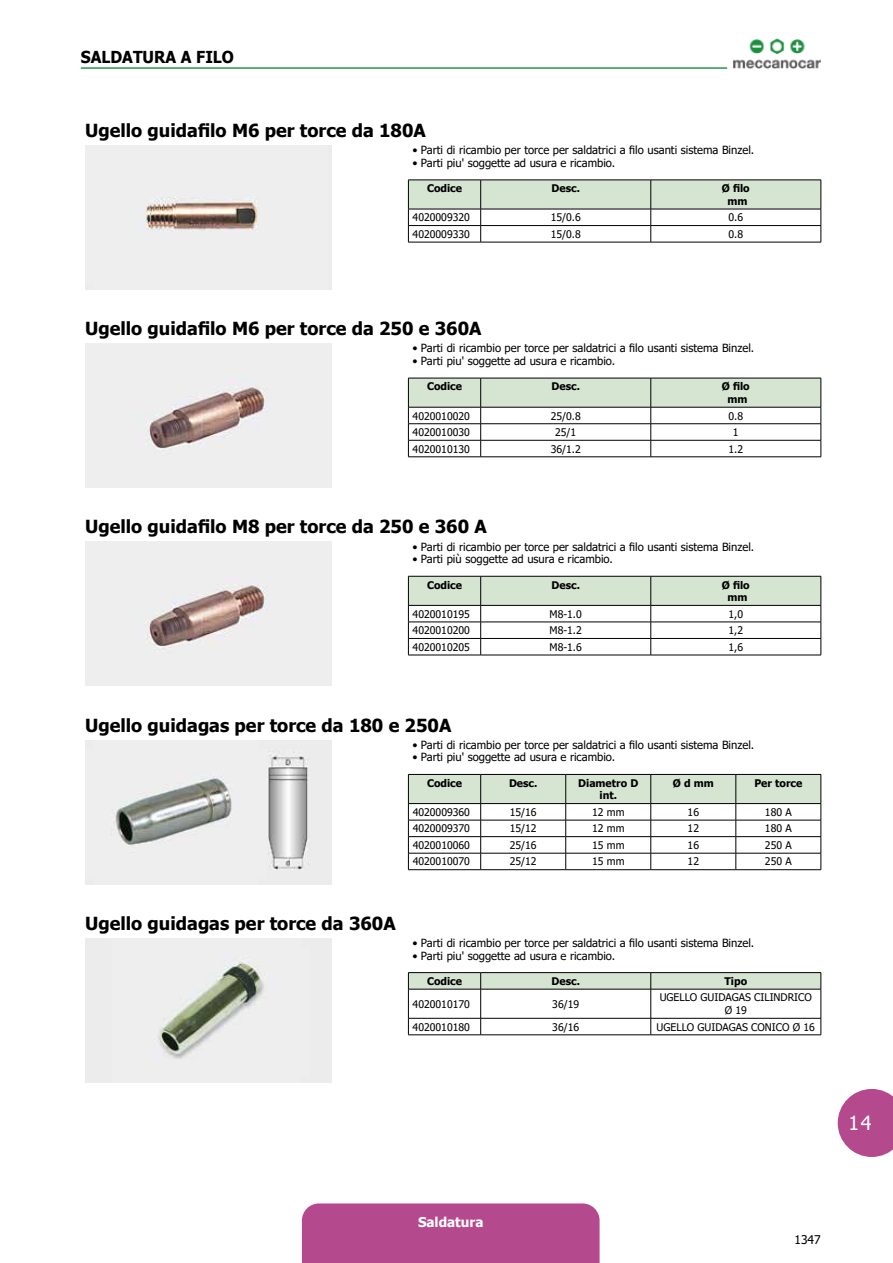
<style>
.page{position:relative;width:893px;height:1263px;background:#fff}
.page>*{position:absolute;margin:0;border:0;box-sizing:border-box;transform-origin:0 0}
.t1{font:19.5px "Tahoma";color:#fff}
.t2{font:700 18px "Tahoma";color:#000}
.t3{font:700 16.5px "Tahoma";color:#000;scale:.95 1}
.t4{font:700 13.5px "Tahoma";color:#fff}
.t5{font:12px "Tahoma";color:#000}
.t6{font:11.25px "Tahoma";color:#000}
.t7{font:10.5px/12.6px "Tahoma";color:#000;text-align:center}
.t8{font:700 10.5px/12.6px "Tahoma";color:#000;text-align:center}
</style>
<div class="page">
<div style="left:302px;top:1203px;width:298px;height:60px;background:#b5498e"></div>
<svg style="left:838px;top:1089px;width:55px;height:68px;background:#c0659f"></svg>
<img style="left:733px;top:38px;width:88px;height:31px">
<hr style="left:81px;top:67px;width:646px;height:2px;background:#28974e">
<img style="left:85px;top:146px;width:246px;height:144px">
<svg style="left:408px;top:180px;width:414px;height:62px"></svg>
<hr style="left:408px;top:242px;width:73px;height:1px;background:#000">
<hr style="left:481px;top:242px;width:170px;height:1px;background:#000">
<hr style="left:651px;top:242px;width:170px;height:1px;background:#000">
<img style="left:85px;top:344px;width:246px;height:144px">
<svg style="left:408px;top:378px;width:414px;height:79px"></svg>
<hr style="left:408px;top:457px;width:73px;height:1px;background:#000">
<hr style="left:481px;top:457px;width:170px;height:1px;background:#000">
<hr style="left:651px;top:457px;width:170px;height:1px;background:#000">
<img style="left:85px;top:542px;width:246px;height:144px">
<svg style="left:408px;top:576px;width:414px;height:79px"></svg>
<hr style="left:408px;top:655px;width:73px;height:1px;background:#000">
<hr style="left:481px;top:655px;width:170px;height:1px;background:#000">
<hr style="left:651px;top:655px;width:170px;height:1px;background:#000">
<img style="left:85px;top:740px;width:246px;height:144px">
<svg style="left:408px;top:774px;width:414px;height:95px"></svg>
<hr style="left:408px;top:869px;width:73px;height:1px;background:#000">
<hr style="left:481px;top:869px;width:85px;height:1px;background:#000">
<hr style="left:566px;top:869px;width:85px;height:1px;background:#000">
<hr style="left:651px;top:869px;width:85px;height:1px;background:#000">
<hr style="left:736px;top:869px;width:85px;height:1px;background:#000">
<img style="left:85px;top:938px;width:246px;height:144px">
<hr style="left:408px;top:972px;width:73px;height:1px;background:#000">
<hr style="left:481px;top:972px;width:170px;height:1px;background:#000">
<hr style="left:651px;top:972px;width:170px;height:1px;background:#000">
<svg style="left:408px;top:973px;width:414px;height:62px"></svg>
<hr style="left:408px;top:1034px;width:73px;height:1px;background:#000">
<hr style="left:481px;top:1034px;width:170px;height:1px;background:#000">
<hr style="left:651px;top:1034px;width:170px;height:1px;background:#000">
<h3 class="t3" style="left:81px;top:45px;width:56px">Sal datu</h3>
<h3 class="t3" style="left:154px;top:45px;width:85px">ra a filo</h3>
<h2 class="t2" style="left:85px;top:118px;width:342px">Ugello guidafilo M6 per torce da 180A</h2>
<p class="t6" style="left:412px;top:143px;width:343px">• Parti di ricambio per torce per saldatrici a filo usanti sistema Binzel.</p>
<p class="t6" style="left:412px;top:155px;width:204px">• Parti piu' soggette ad usura e ricambio.</p>
<p class="t8" style="left:427px;top:182px;width:37px">Codice</p>
<p class="t8" style="left:551px;top:182px;width:30px">Desc.</p>
<p class="t8" style="left:722px;top:182px;width:29px">Ø filo mm</p>
<p class="t7" style="left:413px;top:212px;width:59px">4020009320</p>
<p class="t7" style="left:551px;top:212px;width:32px">15/0.6</p>
<p class="t7" style="left:728px;top:212px;width:16px">0.6</p>
<p class="t7" style="left:413px;top:228px;width:59px">4020009330</p>
<p class="t7" style="left:551px;top:228px;width:32px">15/0.8</p>
<p class="t7" style="left:728px;top:228px;width:16px">0.8</p>
<h2 class="t2" style="left:85px;top:316px;width:398px">Ugello guidafilo M6 per torce da 250 e 360A</h2>
<p class="t6" style="left:412px;top:341px;width:343px">• Parti di ricambio per torce per saldatrici a filo usanti sistema Binzel.</p>
<p class="t6" style="left:412px;top:353px;width:204px">• Parti piu' soggette ad usura e ricambio.</p>
<p class="t8" style="left:427px;top:381px;width:37px">Codice</p>
<p class="t8" style="left:551px;top:381px;width:30px">Desc.</p>
<p class="t8" style="left:722px;top:381px;width:29px">Ø filo mm</p>
<p class="t7" style="left:413px;top:410px;width:59px">4020010020</p>
<p class="t7" style="left:551px;top:410px;width:32px">25/0.8</p>
<p class="t7" style="left:728px;top:410px;width:16px">0.8</p>
<p class="t7" style="left:413px;top:426px;width:59px">4020010030</p>
<p class="t7" style="left:555px;top:426px;width:23px">25/1</p>
<p class="t7" style="left:733px;top:426px;width:7px">1</p>
<p class="t7" style="left:413px;top:443px;width:59px">4020010130</p>
<p class="t7" style="left:551px;top:443px;width:32px">36/1.2</p>
<p class="t7" style="left:728px;top:443px;width:16px">1.2</p>
<h2 class="t2" style="left:85px;top:514px;width:403px">Ugello guidafilo M8 per torce da 250 e 360 A</h2>
<p class="t6" style="left:412px;top:539px;width:343px">• Parti di ricambio per torce per saldatrici a filo usanti sistema Binzel.</p>
<p class="t6" style="left:412px;top:552px;width:202px">• Parti più soggette ad usura e ricambio.</p>
<p class="t8" style="left:427px;top:579px;width:37px">Codice</p>
<p class="t8" style="left:551px;top:579px;width:30px">Desc.</p>
<p class="t8" style="left:722px;top:579px;width:29px">Ø filo mm</p>
<p class="t7" style="left:413px;top:608px;width:59px">4020010195</p>
<p class="t7" style="left:550px;top:608px;width:34px">M8-1.0</p>
<p class="t7" style="left:728px;top:608px;width:16px">1,0</p>
<p class="t7" style="left:413px;top:625px;width:59px">4020010200</p>
<p class="t7" style="left:550px;top:625px;width:34px">M8-1.2</p>
<p class="t7" style="left:728px;top:625px;width:16px">1,2</p>
<p class="t7" style="left:413px;top:641px;width:59px">4020010205</p>
<p class="t7" style="left:550px;top:641px;width:34px">M8-1.6</p>
<p class="t7" style="left:728px;top:641px;width:16px">1,6</p>
<h2 class="t2" style="left:85px;top:712px;width:368px">Ugello guidagas per torce da 180 e 250A</h2>
<p class="t6" style="left:412px;top:737px;width:343px">• Parti di ricambio per torce per saldatrici a filo usanti sistema Binzel.</p>
<p class="t6" style="left:412px;top:750px;width:204px">• Parti piu' soggette ad usura e ricambio.</p>
<p class="t8" style="left:427px;top:777px;width:37px">Codice</p>
<p class="t8" style="left:509px;top:777px;width:30px">Desc.</p>
<p class="t8" style="left:578px;top:777px;width:60px">Diametro D int.</p>
<p class="t8" style="left:673px;top:777px;width:42px">Ø d mm</p>
<p class="t8" style="left:754px;top:777px;width:49px">Per torce</p>
<p class="t7" style="left:413px;top:806px;width:59px">4020009360</p>
<p class="t7" style="left:510px;top:806px;width:28px">15/16</p>
<p class="t7" style="left:592px;top:806px;width:34px">12 mm</p>
<p class="t7" style="left:688px;top:806px;width:13px">16</p>
<p class="t7" style="left:765px;top:806px;width:28px">180 A</p>
<p class="t7" style="left:413px;top:823px;width:59px">4020009370</p>
<p class="t7" style="left:510px;top:823px;width:28px">15/12</p>
<p class="t7" style="left:592px;top:823px;width:34px">12 mm</p>
<p class="t7" style="left:688px;top:823px;width:13px">12</p>
<p class="t7" style="left:765px;top:823px;width:28px">180 A</p>
<p class="t7" style="left:413px;top:839px;width:59px">4020010060</p>
<p class="t7" style="left:510px;top:839px;width:28px">25/16</p>
<p class="t7" style="left:592px;top:839px;width:34px">15 mm</p>
<p class="t7" style="left:688px;top:839px;width:13px">16</p>
<p class="t7" style="left:765px;top:839px;width:28px">250 A</p>
<p class="t7" style="left:413px;top:856px;width:59px">4020010070</p>
<p class="t7" style="left:510px;top:856px;width:28px">25/12</p>
<p class="t7" style="left:592px;top:856px;width:34px">15 mm</p>
<p class="t7" style="left:688px;top:856px;width:13px">12</p>
<p class="t7" style="left:765px;top:856px;width:28px">250 A</p>
<h2 class="t2" style="left:85px;top:911px;width:312px">Ugello guidagas per torce da 360A</h2>
<p class="t6" style="left:412px;top:935px;width:343px">• Parti di ricambio per torce per saldatrici a filo usanti sistema Binzel.</p>
<p class="t6" style="left:412px;top:948px;width:204px">• Parti piu' soggette ad usura e ricambio.</p>
<p class="t8" style="left:427px;top:975px;width:37px">Codice</p>
<p class="t8" style="left:551px;top:975px;width:30px">Desc.</p>
<p class="t8" style="left:724px;top:975px;width:24px">Tipo</p>
<p class="t7" style="left:413px;top:998px;width:59px">4020010170</p>
<p class="t7" style="left:552px;top:998px;width:28px">36/19</p>
<p class="t7" style="left:660px;top:992px;width:154px">UGELLO GUIDAGAS CILINDRICO<br>Ø 19</p>
<p class="t7" style="left:413px;top:1021px;width:59px">4020010180</p>
<p class="t7" style="left:552px;top:1021px;width:28px">36/16</p>
<p class="t7" style="left:657px;top:1021px;width:160px">UGELLO GUIDAGAS CONICO Ø 16</p>
<h1 class="t1" style="left:848px;top:1110px;width:25px">14</h1>
<p class="t4" style="left:418px;top:1212px;width:67px">Saldatura</p>
<p class="t5" style="left:794px;top:1231px;width:28px">1347</p>
</div>
